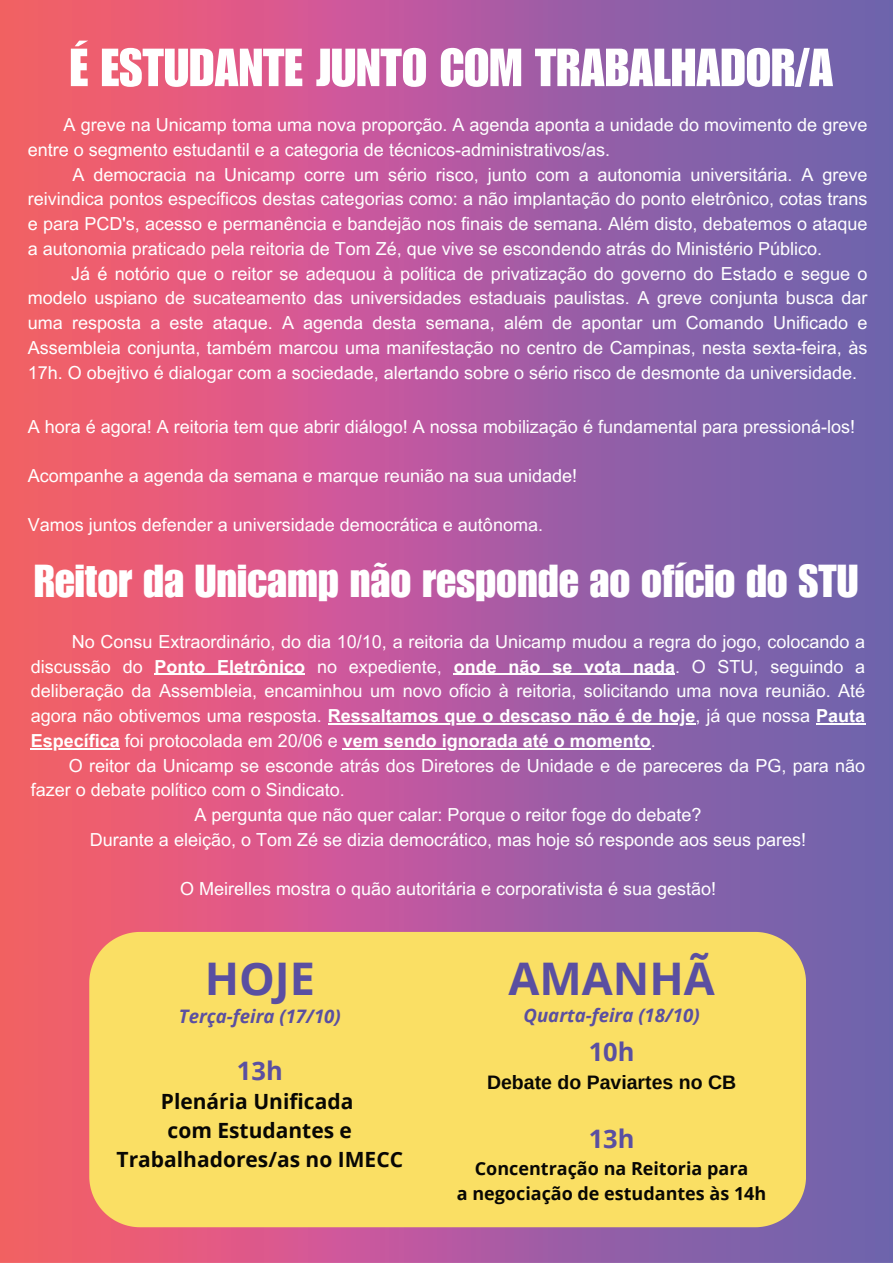
<style>
.page{position:relative;width:893px;height:1264px;background:#fff}
.page>*{position:absolute;margin:0;border:0;box-sizing:border-box;transform-origin:0 0}
.t1{font:52.5px "Impact LT Std";color:#fff}
.t2{font:45px "Impact LT Std";color:#fff}
.t3{font:700 45px "Open Sans";color:#5a4fa1}
.t4{font:700 25.5px "Open Sans";color:#5a4fa1}
.t5{font:700 21px/29.2px "Open Sans";color:#080704;text-align:center}
.t6{font:700 19.5px "Arimo";color:#080704}
.t7{font:italic 700 18.6px "Open Sans";color:#5a4fa1}
.t8{font:18px/24.8px "Arial MT Pro";color:#fff;text-align:justify}
.t9{font:700 18px/24.8px "Open Sans";color:#080704;text-align:center}
.s1{font-weight:700}
</style>
<div class="page">
<img style="left:0;top:0;width:892px;height:1262px">
<div style="left:89px;top:931px;width:716px;height:296px;background:#fadf64"></div>
<hr style="left:154px;top:673px;width:151px;height:2px;background:#fff">
<hr style="left:454px;top:673px;width:221px;height:2px;background:#fff">
<hr style="left:327px;top:723px;width:368px;height:1px;background:#fff">
<hr style="left:816px;top:723px;width:49px;height:1px;background:#fff">
<hr style="left:31px;top:748px;width:89px;height:1px;background:#fff">
<hr style="left:343px;top:748px;width:308px;height:1px;background:#fff">
<h1 class="t1" style="left:70px;top:37px;width:765px">É ESTUDANTE JUNTO COM TRABALHADOR/A</h1>
<p class="t8" style="left:28px;top:113px;width:841px;text-indent:36px">A greve na Unicamp toma uma nova proporção. A agenda aponta a unidade do movimento de greve entre o segmento estudantil e a categoria de técnicos-administrativos/as.</p>
<p class="t8" style="left:28px;top:163px;width:841px;text-indent:45px">A democracia na Unicamp corre um sério risco, junto com a autonomia universitária. A greve reivindica pontos específicos destas categorias como: a não implantação do ponto eletrônico, cotas trans e para PCD's, acesso e permanência e bandejão nos finais de semana. Além disto, debatemos o ataque a autonomia praticado pela reitoria de Tom Zé, que vive se escondendo atrás do Ministério Público.</p>
<p class="t8" style="left:28px;top:262px;width:841px;text-indent:43px">Já é notório que o reitor se adequou à política de privatização do governo do Estado e segue o modelo uspiano de sucateamento das universidades estaduais paulistas. A greve conjunta busca dar uma resposta a este ataque. A agenda desta semana, além de apontar um Comando Unificado e Assembleia conjunta, também marcou uma manifestação no centro de Campinas, nesta sexta-feira, às 17h. O obejtivo é dialogar com a sociedade, alertando sobre o sério risco de desmonte da universidade.</p>
<p class="t8" style="left:28px;top:414px;width:828px">A hora é agora! A reitoria tem que abrir diálogo! A nossa mobilização é fundamental para pressioná-los!</p>
<p class="t8" style="left:28px;top:464px;width:550px">Acompanhe a agenda da semana e marque reunião na sua unidade!</p>
<p class="t8" style="left:28px;top:513px;width:516px">Vamos juntos defender a universidade democrática e autônoma.</p>
<h2 class="t2" style="left:34px;top:555px;width:825px">Reitor da Unicamp não responde ao ofício do STU</h2>
<p class="t8" style="left:31px;top:630px;width:835px;text-indent:41px">No Consu Extraordinário, do dia 10/10, a reitoria da Unicamp mudou a regra do jogo, colocando a discussão do <span class="s1">Ponto Eletrônico</span> no expediente, <span class="s1">onde não se vota nada</span>. O STU, seguindo a deliberação da Assembleia, encaminhou um novo ofício à reitoria, solicitando uma nova reunião. Até agora não obtivemos uma resposta. <span class="s1">Ressaltamos que o descaso não é de hoje</span>, já que nossa <span class="s1">Pauta Específica</span> foi protocolada em 20/06 e <span class="s1">vem sendo ignorada até o momento</span>.</p>
<p class="t8" style="left:69px;top:753px;width:797px">O reitor da Unicamp se esconde atrás dos Diretores de Unidade e de pareceres da PG, para não</p>
<p class="t8" style="left:31px;top:778px;width:315px">fazer o debate político com o Sindicato.</p>
<p class="t8" style="left:194px;top:803px;width:508px">A pergunta que não quer calar: Porque o reitor foge do debate?</p>
<p class="t8" style="left:90px;top:828px;width:717px">Durante a eleição, o Tom Zé se dizia democrático, mas hoje só responde aos seus pares!</p>
<p class="t8" style="left:180px;top:877px;width:537px">O Meirelles mostra o quão autoritária e corporativista é sua gestão!</p>
<h2 class="t3" style="left:205px;top:947px;width:112px">HOJE</h2>
<p class="t7" style="left:179px;top:1002px;width:163px">Terça-feira (17/10)</p>
<h3 class="t4" style="left:237px;top:1052px;width:47px">13h</h3>
<p class="t5" style="left:117px;top:1086px;width:288px">Plenária Unificada<br>com Estudantes e<br>Trabalhadores/as no IMECC</p>
<h2 class="t3" style="left:508px;top:947px;width:208px">AMANHÃ</h2>
<p class="t7" style="left:523px;top:1002px;width:178px">Quarta-feira (18/10)</p>
<h3 class="t4" style="left:588px;top:1033px;width:47px">10h</h3>
<p class="t6" style="left:487px;top:1069px;width:250px">Debate do Paviartes no CB</p>
<h3 class="t4" style="left:588px;top:1120px;width:47px">13h</h3>
<p class="t9" style="left:457px;top:1155px;width:311px">Concentração na Reitoria para<br>a negociação de estudantes às 14h</p>
</div>
